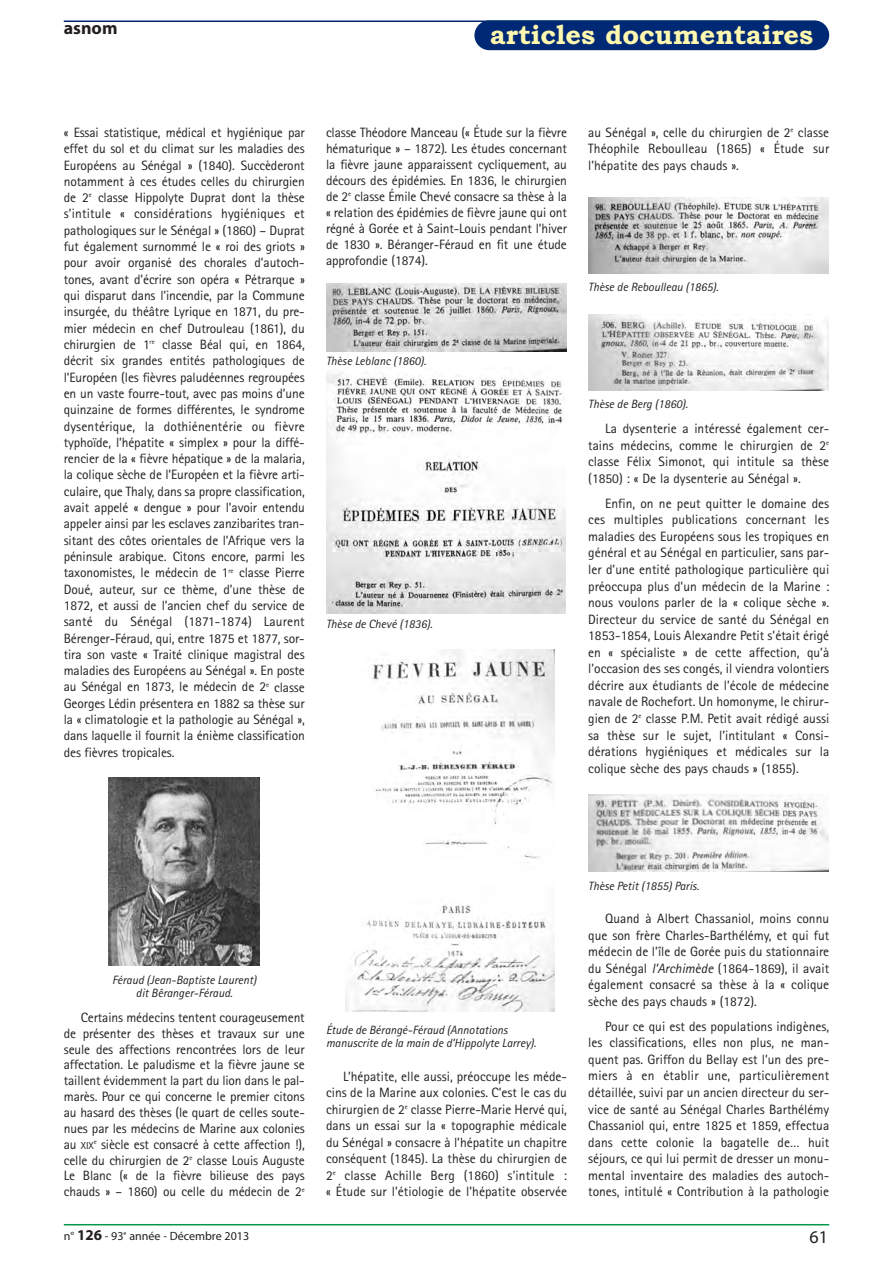
<style>
.page{position:relative;width:893px;height:1263px;background:#fff}
.page>*{position:absolute;margin:0;border:0;box-sizing:border-box;transform-origin:0 0}
.t1{font:700 27px "Bookman Old Style";color:#fff8ae}
.t2{font:700 18px "Myriad";color:#231f20}
.t3{font:18px "Myriad";color:#231f20}
.t4{font:13.5px/16.5px "Rotis Sans Serif";color:#231f20;text-align:justify}
.t5{font:italic 12px/13.6px "Rotis Sans Serif";color:#231f20;text-align:center}
.t6{font:12px "Myriad";color:#231f20}
.t7{font:10.2px "Rotis Sans Serif";color:#231f20}
.s1{font-size:13.5px}
.s2{font-weight:700;font-size:15px}
.s3{font-style:italic}
</style>
<div class="page">
<hr style="left:64px;top:1224px;width:765px;height:1px;background:#00984a">
<hr style="left:64px;top:21px;width:710px;height:1px;background:#002975">
<div style="left:474px;top:20px;width:355px;height:30px;background:#002975;border-radius:15px"></div>
<img style="left:109px;top:778px;width:151px;height:188px">
<img style="left:327px;top:283px;width:239px;height:68px">
<img style="left:589px;top:198px;width:239px;height:75px">
<img style="left:589px;top:315px;width:239px;height:75px">
<img style="left:345px;top:649px;width:209px;height:362px">
<img style="left:589px;top:794px;width:239px;height:77px">
<img style="left:326px;top:372px;width:239px;height:242px">
<p class="t2" style="left:64px;top:21px;width:55px">asnom</p>
<p class="t1" style="left:490px;top:19px;width:325px">articles documentaires</p>
<p class="t4" style="left:64px;top:125px;width:243px">« Essai statistique, médical et hygiénique par effet du sol et du climat sur les maladies des Européens au Sénégal » (1840). Succèderont notamment à ces études celles du chirurgien de 2<sup>e</sup> classe Hippolyte Duprat dont la thèse s’intitule « considérations hygiéniques et pathologiques sur le Sénégal » (1860) – Duprat fut également surnommé le « roi des griots » pour avoir organisé des chorales d’autoch&shy;tones, avant d’écrire son opéra « Pétrarque » qui disparut dans l’incendie, par la Commune insurgée, du théâtre Lyrique en 1871, du pre&shy;mier médecin en chef Dutrouleau (1861), du chirurgien de 1<sup>re</sup> classe Béal qui, en 1864, décrit six grandes entités pathologiques de l’Européen (les fièvres paludéennes regroupées en un vaste fourre-tout, avec pas moins d’une quinzaine de formes différentes, le syndrome dysentérique, la dothiénentérie ou fièvre typhoïde, l’hépatite « simplex » pour la diffé&shy;rencier de la « fièvre hépatique » de la malaria, la colique sèche de l’Européen et la fièvre arti&shy;culaire, que Thaly, dans sa propre classification, avait appelé « dengue » pour l’avoir entendu appeler ainsi par les esclaves zanzibarites tran&shy;sitant des côtes orientales de l’Afrique vers la péninsule arabique. Citons encore, parmi les taxonomistes, le médecin de 1<sup>re</sup> classe Pierre Doué, auteur, sur ce thème, d’une thèse de 1872, et aussi de l’ancien chef du service de santé du Sénégal (1871-1874) Laurent Bérenger-Féraud, qui, entre 1875 et 1877, sor&shy;tira son vaste « Traité clinique magistral des maladies des Européens au Sénégal ». En poste au Sénégal en 1873, le médecin de 2<sup>e</sup> classe Georges Lédin présen tera en 1882 sa thèse sur la « climatologie et la pathologie au Sénégal », dans laquelle il fournit la énième classification des fièvres tropicales.</p>
<p class="t4" style="left:326px;top:126px;width:243px;line-height:16px">classe Théodore Manceau (« Étude sur la fièvre hématurique » – 1872). Les études concernant la fièvre jaune apparaissent cycliquement, au décours des épidémies. En 1836, le chirurgien de 2<sup>e</sup> classe Émile Chevé consacre sa thèse à la « relation des épidémies de fièvre jaune qui ont régné à Gorée et à Saint-Louis pendant l’hiver de 1830 ». Béranger-Féraud en fit une étude approfondie (1874).</p>
<p class="t4" style="left:588px;top:125px;width:242px">au Sénégal », celle du chirurgien de 2<sup>e</sup> classe Théophile Reboulleau (1865) « Étude sur l’hépatite des pays chauds ».</p>
<p class="t5" style="left:588px;top:282px;width:132px">Thèse de Reboulleau (1865).</p>
<p class="t5" style="left:326px;top:355px;width:102px">Thèse Leblanc (1860).</p>
<p class="t5" style="left:326px;top:618px;width:108px">Thèse de Chevé (1836).</p>
<p class="t5" style="left:588px;top:398px;width:101px">Thèse de Berg (1860).</p>
<p class="t4" style="left:588px;top:422px;width:242px;text-indent:17px">La dysenterie a intéressé également cer&shy;tains médecins, comme le chirurgien de 2<sup>e </sup>classe Félix Simonot, qui intitule sa thèse (1850) : « De la dysenterie au Sénégal ».</p>
<p class="t4" style="left:588px;top:496px;width:243px;text-indent:17px">Enfin, on ne peut quitter le domaine des ces multiples publications concernant les maladies des Européens sous les tropiques en général et au Sénégal en particulier, sans par&shy;ler d’une entité pathologique particulière qui préoccupa plus d’un médecin de la Marine : nous voulons parler de la « colique sèche ».<br>Directeur du service de santé du Sénégal en 1853-1854, Louis Alexandre Petit s’était érigé en « spécialiste » de cette affection, qu’à l’occasion des ses congés, il viendra volontiers décrire aux étudiants de l’école de médecine navale de Rochefort. Un homonyme, le chirur&shy;gien de 2<sup>e</sup> classe P.M. Petit avait rédigé aussi sa thèse sur le sujet, l’intitulant « Consi - dérations hygiéniques et médicales sur la colique sèche des pays chauds » (1855).</p>
<p class="t5" style="left:112px;top:974px;width:146px">Féraud (Jean-Baptiste Laurent) dit Bêranger-Féraud.</p>
<p class="t4" style="left:64px;top:1011px;width:243px;line-height:15.9px;text-indent:17px">Certains médecins tentent courageusement de présenter des thèses et travaux sur une seule des affections rencontrées lors de leur affectation. Le paludisme et la fièvre jaune se taillent évidemment la part du lion dans le pal&shy;marès. Pour ce qui concerne le premier citons au hasard des thèses (le quart de celles soute&shy;nues par les médecins de Marine aux colonies</p>
<p class="t7" style="left:64px;top:1142px;width:31px"><span class="s1">au</span> XIX</p>
<p class="t4" style="left:64px;top:1137px;width:243px;line-height:15.9px;text-indent:30px"><sup>e</sup> siècle est consacré à cette affection !), celle du chirurgien de 2<sup>e</sup> classe Louis Auguste Le Blanc (« de la fièvre bilieuse des pays chauds » – 1860) ou celle du médecin de 2<sup>e</sup></p>
<p class="t6" style="left:64px;top:1231px;width:187px">n° <span class="s2">126</span> - 93<sup>e</sup> année - Décembre 2013</p>
<p class="t5" style="left:326px;top:1024px;width:212px;text-align:left">Étude de Bérangé-Féraud (Annotations manuscrite de la main de d’Hippolyte Larrey).</p>
<p class="t4" style="left:326px;top:1069px;width:243px;text-indent:17px">L’hépatite, elle aussi, préoccupe les méde&shy;cins de la Marine aux colonies. C’est le cas du chirurgien de 2<sup>e</sup> classe Pierre-Marie Hervé qui, dans un essai sur la « topographie médicale du Sénégal » consacre à l’hépatite un chapitre conséquent (1845). La thèse du chirurgien de 2<sup>e</sup> classe Achille Berg (1860) s’intitule : « Étude sur l’étiologie de l’hépatite observée</p>
<p class="t5" style="left:588px;top:880px;width:112px">Thèse Petit (1855) Paris.</p>
<p class="t4" style="left:588px;top:912px;width:243px;text-indent:17px">Quand à Albert Chassaniol, moins connu que son frère Charles-Barthélémy, et qui fut médecin de l’île de Gorée puis du stationnaire du Sénégal <span class="s3">l’Archimède</span> (1864-1869), il avait également consacré sa thèse à la « colique sèche des pays chauds » (1872).</p>
<p class="t4" style="left:588px;top:1019px;width:243px;text-indent:17px">Pour ce qui est des populations indigènes, les classifications, elles non plus, ne man&shy;quent pas. Griffon du Bellay est l’un des pre&shy;miers à en établir une, particulièrement détaillée, suivi par un ancien directeur du ser&shy;vice de santé au Sénégal Charles Barthélémy Chassaniol qui, entre 1825 et 1859, effectua dans cette colonie la bagatelle de… huit séjours, ce qui lui permit de dresser un monu&shy;mental inventaire des maladies des autoch&shy;tones, intitulé « Contribution à la pathologie</p>
<p class="t3" style="left:809px;top:1230px;width:20px">61</p>
</div>
